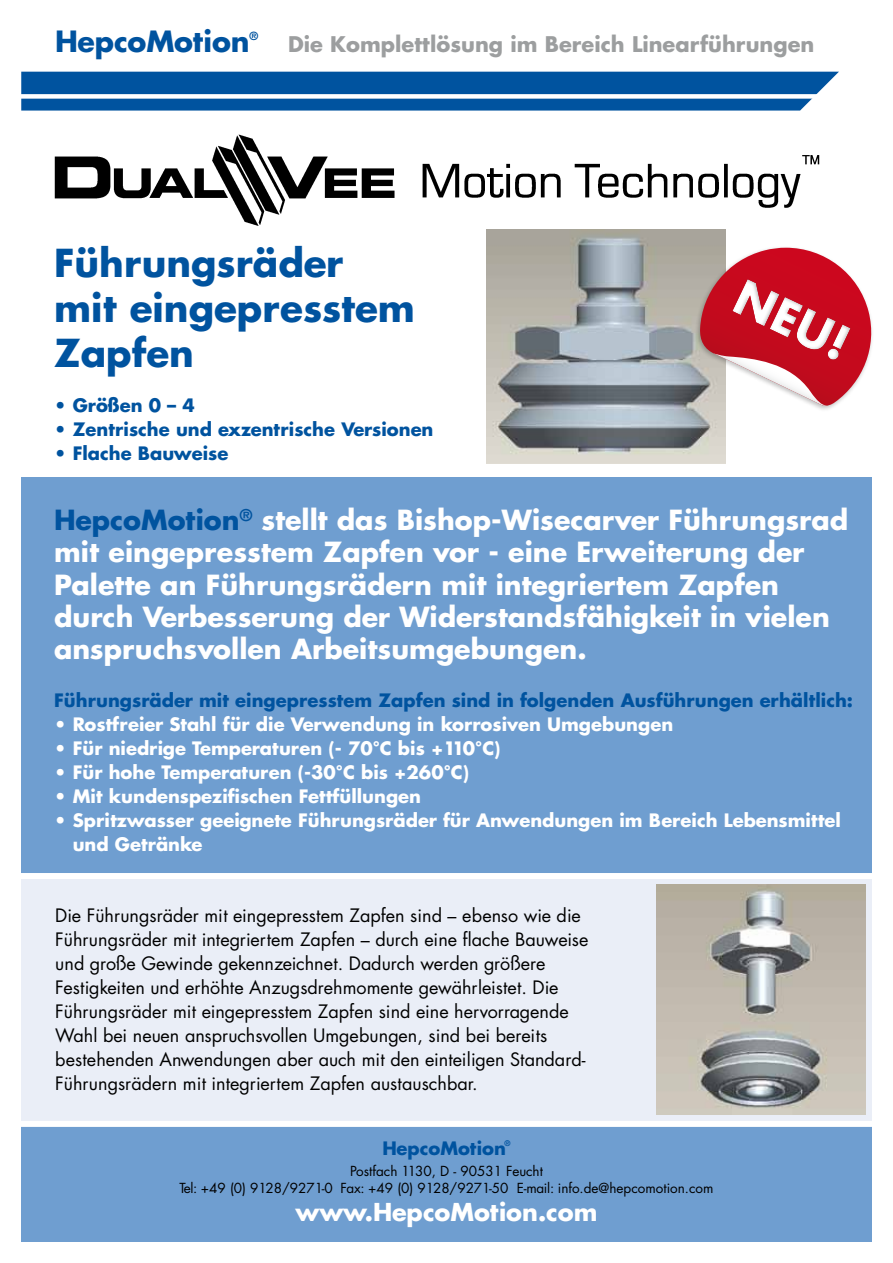
<style>
.page{position:relative;width:893px;height:1263px;background:#fff}
.page>*{position:absolute;margin:0;border:0;box-sizing:border-box;transform-origin:0 0}
.t1{font:700 46.95px "Futura";color:#fff}
.t2{font:700 37.5px/45px "Futura";color:#00539f}
.t3{font:700 28.5px "Futura";letter-spacing:-.005em;color:#00539f}
.t4{font:700 27px/32.4px "Futura";color:#fff}
.t5{font:700 24px "Futura";color:#fff}
.t6{font:700 21px "Futura";color:#9c9e9f}
.t7{font:18px/24px "Futura";color:#000}
.t8{font:700 18px/24px "Futura";color:#fff}
.t9{font:700 18px "Futura";color:#00539f}
.t10{font:13.5px/16.5px "Futura";color:#000;text-align:center}
.t11{font:700 10.95px "Futura";color:#00539f}
.t12{font:700 7.5px "Futura";color:#00539f}
.s1{color:#00539f}
</style>
<div class="page">
<div style="left:21px;top:477px;width:851px;height:765px;background:#6f9ed0"></div>
<div style="left:21px;top:72px;width:818px;height:39px;background:#00539f"></div>
<div style="left:14px;top:94px;width:838px;height:5px;background:#fff"></div>
<div style="left:21px;top:874px;width:851px;height:250px;background:#eaeef7"></div>
<img style="left:54px;top:134px;width:766px;height:92px">
<div style="left:7px;top:873px;width:880px;height:6px;background:#fff"></div>
<div style="left:7px;top:1121px;width:880px;height:6px;background:#fff"></div>
<img style="left:486px;top:230px;width:240px;height:234px">
<svg style="left:693px;top:248px;width:179px;height:188px"></svg>
<img style="left:656px;top:885px;width:209px;height:230px">
<h3 class="t3" style="left:55px;top:22px;width:196px">HepcoMotion</h3>
<p class="t11" style="left:249px;top:29px;width:10px">®</p>
<p class="t6" style="left:288px;top:30px;width:528px">Die Komplettlösung im Bereich Linearführungen</p>
<h2 class="t2" style="left:54px;top:239px;width:362px">Führungsräder mit eingepresstem<br>Zapfen</h2>
<p class="t9" style="left:54px;top:393px;width:142px">• Größen 0 – 4</p>
<p class="t9" style="left:54px;top:417px;width:381px">• Zentrische und exzentrische Versionen</p>
<p class="t9" style="left:54px;top:441px;width:176px">• Flache Bauweise</p>
<h1 class="t1" style="left:752px;top:264px;width:123px;rotate:26deg">NEU!</h1>
<p class="t4" style="left:54px;top:503px;width:795px"><span class="s1">HepcoMotion</span><sup>®</sup> stellt das Bishop-Wisecarver Führungsrad mit eingepresstem Zapfen vor - eine Erweiterung der Palette an Führungsrädern mit integriertem Zapfen durch Verbesserung der Widerstandsfähigkeit in vielen anspruchsvollen Arbeitsumgebungen.</p>
<p class="t9" style="left:54px;top:688px;width:800px">Führungsräder mit eingepresstem Zapfen sind in folgenden Ausführungen erhältlich:</p>
<p class="t8" style="left:54px;top:712px;width:620px">• Rostfreier Stahl für die Verwendung in korrosiven Umgebungen</p>
<p class="t8" style="left:54px;top:736px;width:448px">• Für niedrige Temperaturen (- 70°C bis +110°C)</p>
<p class="t8" style="left:54px;top:760px;width:416px">• Für hohe Temperaturen (-30°C bis +260°C)</p>
<p class="t8" style="left:54px;top:784px;width:368px">• Mit kundenspezifischen Fettfüllungen</p>
<p class="t8" style="left:73px;top:808px;width:770px;text-indent:-19px">• Spritzwasser geeignete Führungsräder für Anwendungen im Bereich Lebensmittel und Getränke</p>
<p class="t7" style="left:55px;top:903px;width:535px">Die Führungsräder mit eingepresstem Zapfen sind – ebenso wie die Führungsräder mit integriertem Zapfen – durch eine flache Bauweise und große Gewinde gekennzeichnet. Dadurch werden größere Festigkeiten und erhöhte Anzugsdrehmomente gewährleistet. Die Führungsräder mit eingepresstem Zapfen sind eine hervorragende Wahl bei neuen anspruchsvollen Umgebungen, sind bei bereits bestehenden Anwendungen aber auch mit den einteiligen Standard-Führungsrädern mit integriertem Zapfen austauschbar.</p>
<p class="t9" style="left:382px;top:1136px;width:125px">HepcoMotion</p>
<p class="t12" style="left:505px;top:1138px;width:7px">®</p>
<p class="t10" style="left:180px;top:1163px;width:535px">Postfach 1130, D - 90531 Feucht<br>Tel: +49 (0) 9128/9271-0 Fax: +49 (0) 9128/9271-50 E-mail: info.de@hepcomotion.com</p>
<h3 class="t5" style="left:295px;top:1196px;width:304px">www.HepcoMotion.com</h3>
</div>
